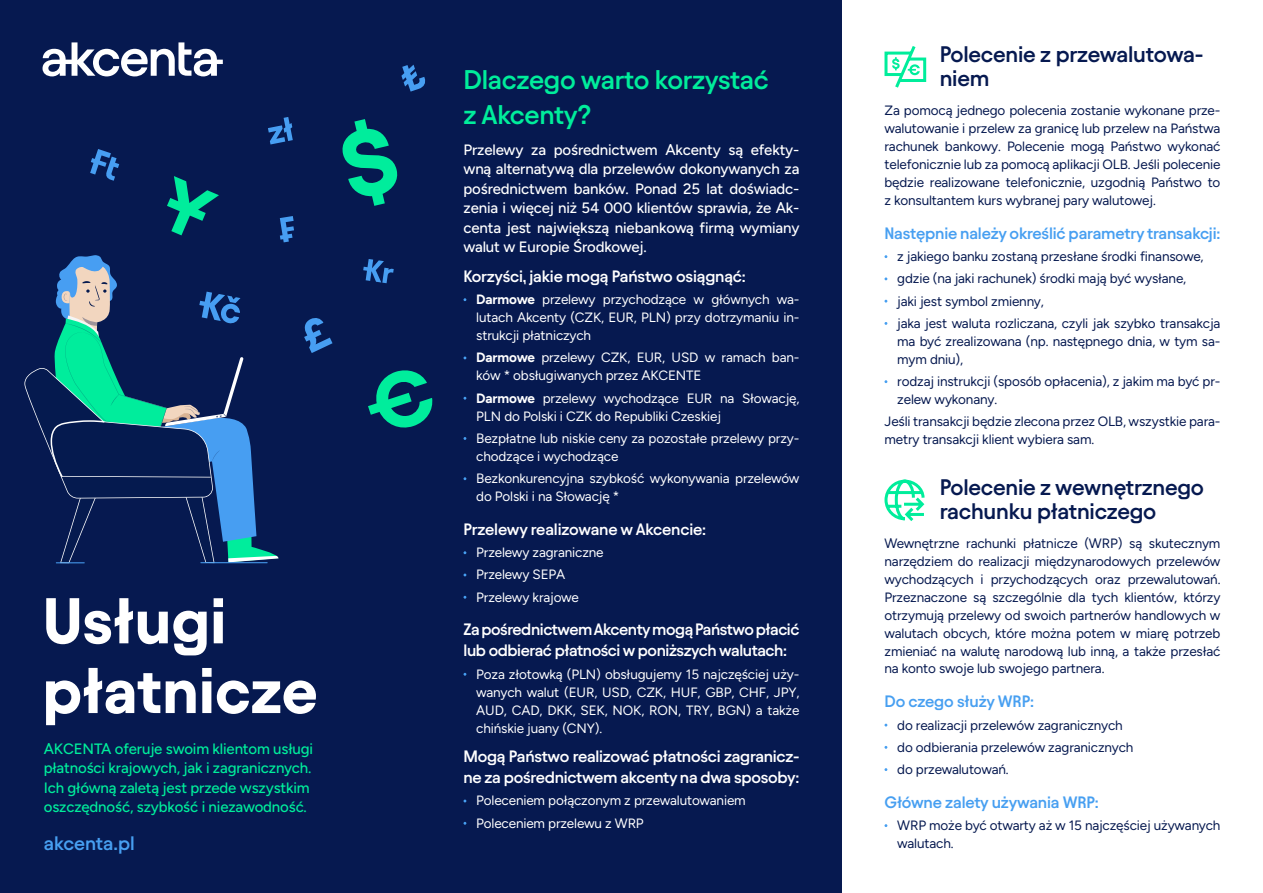
<style>
.page{position:relative;width:1263px;height:893px;background:#fff}
.page>*{position:absolute;margin:0;border:0;box-sizing:border-box;transform-origin:0 0}
.t1{font:700 64.5px/69.8px "Avantt TRIAL";color:#fff}
.t2{font:600 27px/34.5px "Avantt TRIAL";letter-spacing:-.015em;color:#00ed9b}
.t3{font:600 22.5px/24px "Avantt TRIAL";letter-spacing:-.01em;color:#061950}
.t4{font:600 19.5px "Avantt TRIAL";color:#479ff1}
.t5{font:600 16.5px/21px "Avantt TRIAL";letter-spacing:-.02em;color:#fff}
.t6{font:600 16.5px "Avantt TRIAL";letter-spacing:-.01em;color:#479ff1}
.t7{font:500 15px/19.5px "Figtree";letter-spacing:-.01em;color:#fff;text-align:justify}
.t8{font:500 15px/19.5px "Figtree";letter-spacing:-.01em;color:#00ed9b}
.t9{font:13.5px/18px "Figtree";letter-spacing:-.01em;color:#061950}
.t10{font:13.5px/18px "Figtree";letter-spacing:-.01em;color:#fff}
.s1{font-weight:700}
</style>
<div class="page">
<div style="left:0;top:0;width:842px;height:893px;background:#061950"></div>
<svg style="left:43px;top:42px;width:180px;height:34px"></svg>
<svg style="left:90px;top:149px;width:29px;height:32px"></svg>
<svg style="left:304px;top:318px;width:28px;height:35px"></svg>
<svg style="left:342px;top:119px;width:56px;height:87px"></svg>
<svg style="left:368px;top:370px;width:65px;height:58px"></svg>
<svg style="left:363px;top:259px;width:31px;height:24px"></svg>
<svg style="left:280px;top:216px;width:14px;height:26px"></svg>
<svg style="left:268px;top:117px;width:25px;height:27px"></svg>
<svg style="left:167px;top:176px;width:52px;height:59px"></svg>
<svg style="left:401px;top:65px;width:25px;height:27px"></svg>
<svg style="left:24px;top:255px;width:255px;height:308px"></svg>
<svg style="left:884px;top:46px;width:43px;height:42px"></svg>
<svg style="left:884px;top:479px;width:41px;height:42px"></svg>
<h1 class="t1" style="left:43px;top:582px;width:277px">Usługi płatnicze</h1>
<p class="t8" style="left:44px;top:739px;width:271px">AKCENTA oferuje swoim klientom usługi płatności krajowych, jak i zagranicznych.<br>Ich główną zaletą jest przede wszystkim oszczędność, szybkość i niezawodność.</p>
<h3 class="t4" style="left:44px;top:830px;width:93px">akcenta.pl</h3>
<h2 class="t2" style="left:463px;top:61px;width:307px">Dlaczego warto korzystać z Akcenty?</h2>
<p class="t7" style="left:463px;top:140px;width:337px">Przelewy za pośrednictwem Akcenty są efekty&shy;wną alternatywą dla przelewów dokonywanych za pośrednictwem banków. Ponad 25 lat doświadc&shy;zenia i więcej niż 54 000 klientów sprawia, że Ak&shy;centa jest największą niebankową firmą wymiany walut w Europie Środkowej.</p>
<p class="t5" style="left:463px;top:265px;width:284px">Korzyści, jakie mogą Państwo osiągnąć:</p>
<p class="t10" style="left:476px;top:290px;width:325px;text-align:justify"><span class="s1">Darmowe</span> przelewy przychodzące w głównych wa&shy;lutach Akcenty (CZK, EUR, PLN) przy dotrzymaniu in&shy;strukcji płatniczych</p>
<p class="t10" style="left:476px;top:349px;width:325px"><span class="s1">Darmowe</span> przelewy CZK, EUR, USD w ramach ban&shy;ków * obsługiwanych przez AKCENTE</p>
<p class="t10" style="left:476px;top:389px;width:325px"><span class="s1">Darmowe</span> przelewy wychodzące EUR na Słowację,<br>PLN do Polski i CZK do Republiki Czeskiej</p>
<p class="t10" style="left:476px;top:429px;width:325px">Bezpłatne lub niskie ceny za pozostałe przelewy przy&shy;chodzące i wychodzące</p>
<p class="t10" style="left:476px;top:469px;width:325px">Bezkonkurencyjna szybkość wykonywania przelewów do Polski i na Słowację *</p>
<p class="t5" style="left:463px;top:518px;width:244px">Przelewy realizowane w Akcencie:</p>
<p class="t10" style="left:476px;top:541px;width:129px;line-height:22.2px">Przelewy zagraniczne<br>Przelewy SEPA<br>Przelewy krajowe</p>
<p class="t5" style="left:463px;top:618px;width:337px">Za pośrednictwem Akcenty mogą Państwo płacić lub odbierać płatności w poniższych walutach:</p>
<p class="t10" style="left:476px;top:665px;width:325px;text-align:justify">Poza złotowką (PLN) obsługujemy 15 najczęściej uży&shy;wanych walut (EUR, USD, CZK, HUF, GBP, CHF, JPY, AUD, CAD, DKK, SEK, NOK, RON, TRY, BGN) a także chińskie juany (CNY).</p>
<p class="t5" style="left:463px;top:745px;width:337px">Mogą Państwo realizować płatności zagranicz&shy;ne za pośrednictwem akcenty na dwa sposoby:</p>
<p class="t10" style="left:476px;top:790px;width:271px;line-height:22.2px">Poleceniem połączonym z przewalutowaniem<br>Poleceniem przelewu z WRP</p>
<h3 class="t3" style="left:940px;top:41px;width:265px">Polecenie z przewalutowa&shy;niem</h3>
<p class="t9" style="left:884px;top:101px;width:337px;text-align:justify">Za pomocą jednego polecenia zostanie wykonane prze&shy;walutowanie i przelew za granicę lub przelew na Państwa rachunek bankowy. Polecenie mogą Państwo wykonać telefonicznie lub za pomocą aplikacji OLB. Jeśli polecenie będzie realizowane telefonicznie, uzgodnią Państwo to z konsultantem kurs wybranej pary walutowej.</p>
<p class="t6" style="left:884px;top:221px;width:337px">Następnie należy określić parametry transakcji:</p>
<p class="t9" style="left:897px;top:245px;width:325px;line-height:22.2px">z jakiego banku zostaną przesłane środki finansowe, gdzie (na jaki rachunek) środki mają być wysłane,<br>jaki jest symbol zmienny,<br>jaka jest waluta rozliczana, czyli jak szybko transakcja</p>
<p class="t9" style="left:897px;top:332px;width:325px">ma być zrealizowana (np. następnego dnia, w tym sa&shy;mym dniu),</p>
<p class="t9" style="left:897px;top:372px;width:325px">rodzaj instrukcji (sposób opłacenia), z jakim ma być pr&shy;zelew wykonany.</p>
<p class="t9" style="left:884px;top:413px;width:337px">Jeśli transakcji będzie zlecona przez OLB, wszystkie para&shy;metry transakcji klient wybiera sam.</p>
<h3 class="t3" style="left:940px;top:474px;width:266px">Polecenie z wewnętrznego rachunku płatniczego</h3>
<p class="t9" style="left:884px;top:534px;width:337px;text-align:justify">Wewnętrzne rachunki płatnicze (WRP) są skutecznym narzędziem do realizacji międzynarodowych przelewów wychodzących i przychodzących oraz przewalutowań.<br>Przeznaczone są szczególnie dla tych klientów, którzy otrzymują przelewy od swoich partnerów handlowych w walutach obcych, które można potem w miarę potrzeb zmieniać na walutę narodową lub inną, a także przesłać na konto swoje lub swojego partnera.</p>
<p class="t6" style="left:884px;top:690px;width:151px">Do czego służy WRP:</p>
<p class="t9" style="left:897px;top:714px;width:238px;line-height:22.2px">do realizacji przelewów zagranicznych do odbierania przelewów zagranicznych do przewalutowań.</p>
<p class="t6" style="left:884px;top:790px;width:216px">Główne zalety używania WRP:</p>
<p class="t9" style="left:897px;top:816px;width:325px">WRP może być otwarty aż w 15 najczęściej używanych walutach.</p>
</div>
